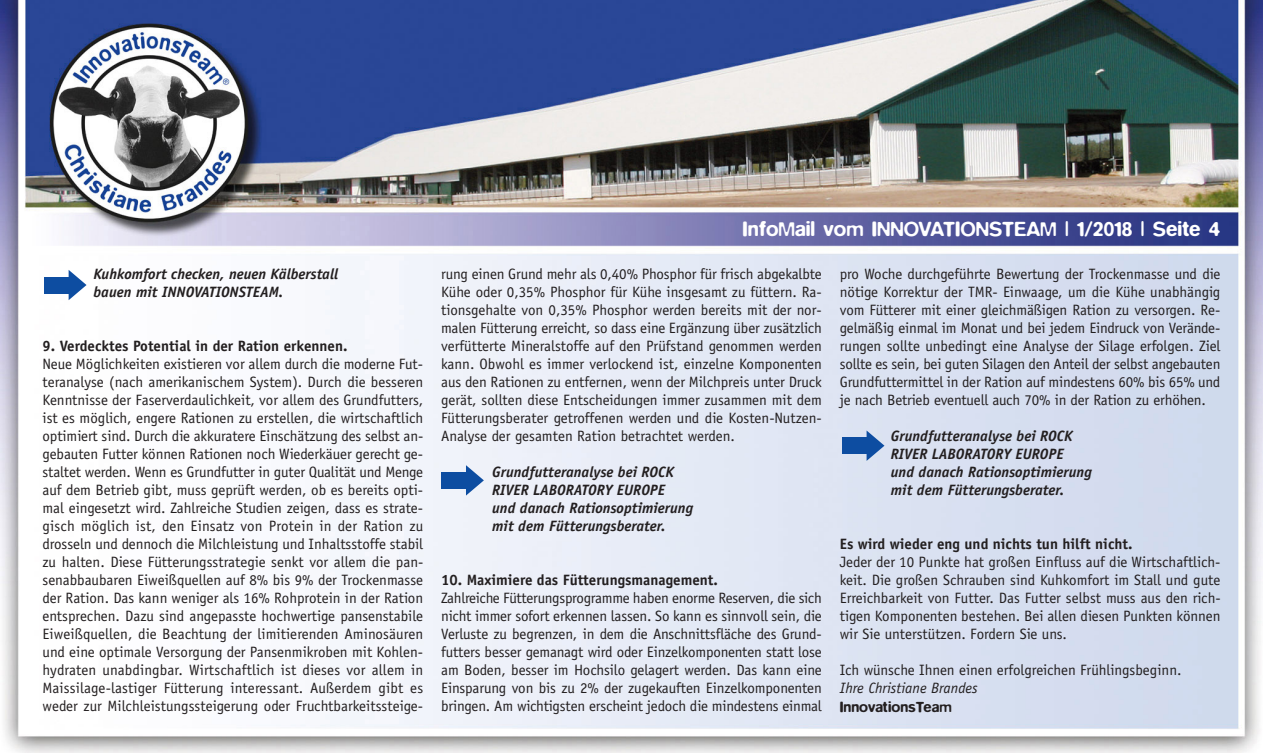
<style>
.page{position:relative;width:1263px;height:753px;background:#fff}
.page>*{position:absolute;margin:0;border:0;box-sizing:border-box;transform-origin:0 0}
.t1{font:500 21px "Blur";color:#fff}
.t2{font:15px/18px "Officina Sans";color:#231f20;text-align:justify}
.t3{font:italic 700 15px/18px "Officina Sans";color:#231f20}
.t4{font:700 15px "Officina Sans";color:#231f20}
.t5{font:italic 15px "Officina Sans";color:#231f20}
.t6{font:500 15px "Blur";color:#231f20}
</style>
<div class="page">
<img style="left:0;top:0;width:1263px;height:753px">
<svg style="left:69px;top:270px;width:18px;height:30px"></svg>
<div style="left:44px;top:277px;width:29px;height:16px;background:#0d4da1"></div>
<svg style="left:466px;top:465px;width:18px;height:30px"></svg>
<div style="left:441px;top:472px;width:29px;height:16px;background:#0d4da1"></div>
<svg style="left:866px;top:430px;width:18px;height:31px"></svg>
<div style="left:842px;top:438px;width:29px;height:16px;background:#0d4da1"></div>
<p class="t3" style="left:94px;top:266px;width:246px">Kuhkomfort checken, neuen Kälberstall bauen mit INNOVATIONSTEAM.</p>
<p class="t4" style="left:43px;top:340px;width:307px">9. Verdecktes Potential in der Ration erkennen.</p>
<p class="t2" style="left:43px;top:356px;width:382px">Neue Möglichkeiten existieren vor allem durch die moderne Fut&shy;teranalyse (nach amerikanischem System). Durch die besseren Kenntnisse der Faserverdaulichkeit, vor allem des Grundfutters, ist es möglich, engere Rationen zu erstellen, die wirtschaftlich optimiert sind. Durch die akkuratere Einschätzung des selbst an&shy;gebauten Futter können Rationen noch Wiederkäuer gerecht ge&shy;staltet werden. Wenn es Grundfutter in guter Qualität und Menge auf dem Betrieb gibt, muss geprüft werden, ob es bereits opti&shy;mal eingesetzt wird. Zahlreiche Studien zeigen, dass es strate&shy;gisch möglich ist, den Einsatz von Protein in der Ration zu drosseln und dennoch die Milchleistung und Inhaltsstoffe stabil zu halten. Diese Fütterungsstrategie senkt vor allem die pan&shy;senabbaubaren Eiweißquellen auf 8% bis 9% der Trockenmasse der Ration. Das kann weniger als 16% Rohprotein in der Ration entsprechen. Dazu sind angepasste hochwertige pansenstabile Eiweißquellen, die Beachtung der limitierenden Aminosäuren und eine optimale Versorgung der Pansenmikroben mit Kohlen&shy;hydraten unabdingbar. Wirtschaftlich ist dieses vor allem in Maissilage-lastiger Fütterung interessant. Außerdem gibt es weder zur Milchleistungssteigerung oder Fruchtbarkeitssteige-</p>
<h1 class="t1" style="left:742px;top:216px;width:479px">InfoMail vom INNOVATIONSTEAM | 1/2018 | Seite 4</h1>
<p class="t2" style="left:441px;top:266px;width:382px">rung einen Grund mehr als 0,40% Phosphor für frisch abgekalbte Kühe oder 0,35% Phosphor für Kühe insgesamt zu füttern. Ra&shy;tionsgehalte von 0,35% Phosphor werden bereits mit der nor&shy;malen Fütterung erreicht, so dass eine Ergänzung über zusätzlich verfütterte Mineralstoffe auf den Prüfstand genommen werden kann. Obwohl es immer verlockend ist, einzelne Komponenten aus den Rationen zu entfernen, wenn der Milchpreis unter Druck gerät, sollten diese Entscheidungen immer zusammen mit dem Fütterungsberater getroffenen werden und die Kosten-Nutzen-Analyse der gesamten Ration betrachtet werden.</p>
<p class="t3" style="left:492px;top:464px;width:202px">Grundfutteranalyse bei ROCK<br>RIVER LABORATORY EUROPE<br>und danach Rationsoptimierung mit dem Fütterungsberater.</p>
<p class="t4" style="left:441px;top:574px;width:278px">10. Maximiere das Fütterungsmanagement.</p>
<p class="t2" style="left:441px;top:590px;width:382px">Zahlreiche Fütterungsprogramme haben enorme Reserven, die sich nicht immer sofort erkennen lassen. So kann es sinnvoll sein, die Verluste zu begrenzen, in dem die Anschnittsfläche des Grund&shy;futters besser gemanagt wird oder Einzelkomponenten statt lose am Boden, besser im Hochsilo gelagert werden. Das kann eine Einsparung von bis zu 2% der zugekauften Einzelkomponenten bringen. Am wichtigsten erscheint jedoch die mindestens einmal</p>
<p class="t2" style="left:840px;top:266px;width:382px">pro Woche durchgeführte Bewertung der Trockenmasse und die nötige Korrektur der TMR- Einwaage, um die Kühe unabhängig vom Fütterer mit einer gleichmäßigen Ration zu versorgen. Re&shy;gelmäßig einmal im Monat und bei jedem Eindruck von Verände&shy;rungen sollte unbedingt eine Analyse der Silage erfolgen. Ziel sollte es sein, bei guten Silagen den Anteil der selbst angebauten Grundfuttermittel in der Ration auf mindestens 60% bis 65% und je nach Betrieb eventuell auch 70% in der Ration zu erhöhen.</p>
<p class="t3" style="left:891px;top:428px;width:202px">Grundfutteranalyse bei ROCK<br>RIVER LABORATORY EUROPE<br>und danach Rationsoptimierung mit dem Fütterungsberater.</p>
<p class="t4" style="left:840px;top:538px;width:294px">Es wird wieder eng und nichts tun hilft nicht.</p>
<p class="t2" style="left:840px;top:554px;width:382px">Jeder der 10 Punkte hat großen Einfluss auf die Wirtschaftlich&shy;keit. Die großen Schrauben sind Kuhkomfort im Stall und gute Erreichbarkeit von Futter. Das Futter selbst muss aus den rich&shy;tigen Komponenten bestehen. Bei allen diesen Punkten können wir Sie unterstützen. Fordern Sie uns.</p>
<p class="t2" style="left:840px;top:662px;width:343px">Ich wünsche Ihnen einen erfolgreichen Frühlingsbeginn.</p>
<p class="t5" style="left:840px;top:682px;width:139px">Ihre Christiane Brandes</p>
<p class="t6" style="left:840px;top:698px;width:113px">InnovationsTeam</p>
</div>
